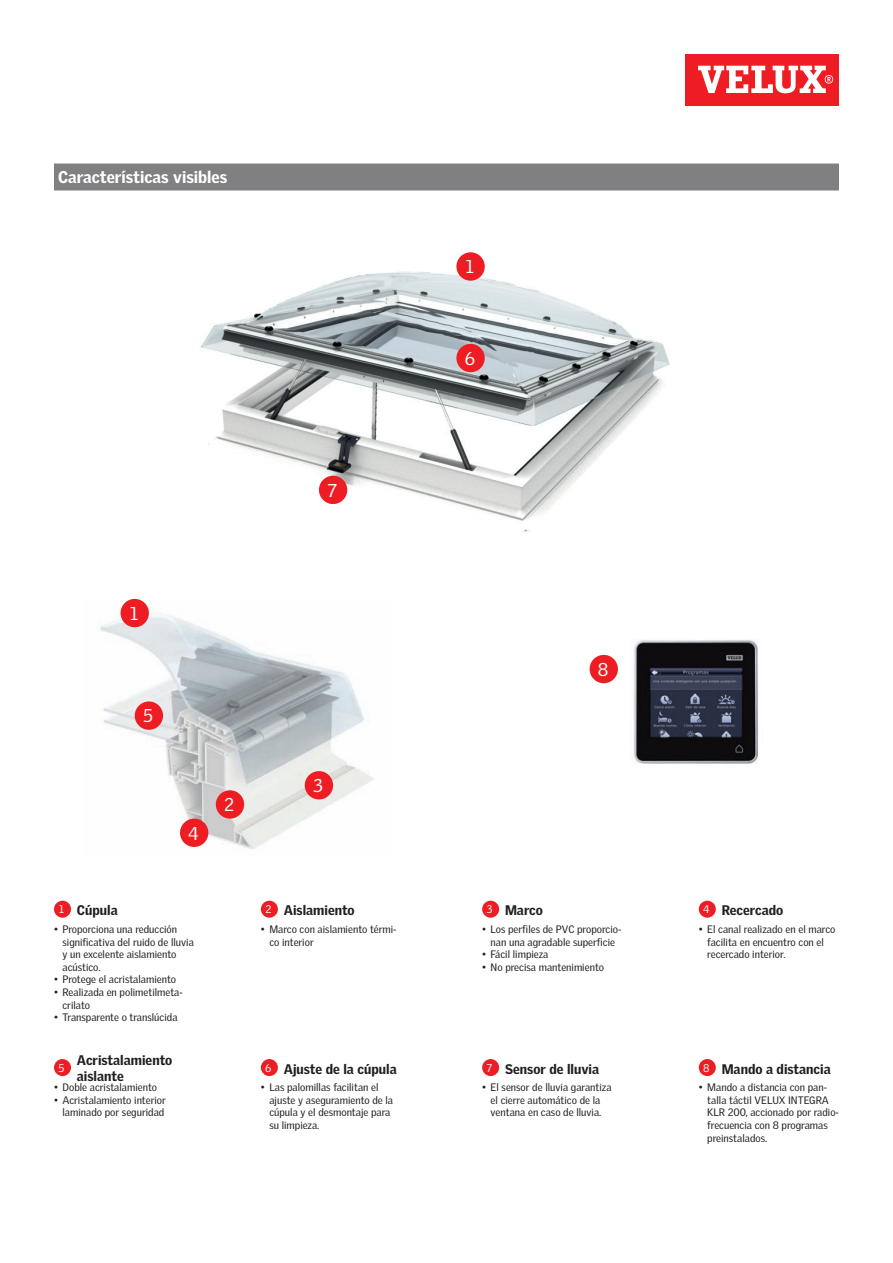
<style>
.page{position:relative;width:893px;height:1263px;background:#fff}
.page>*{position:absolute;margin:0;border:0;box-sizing:border-box;transform-origin:0 0}
.t1{font:18px "Velux Gothic";color:#fff}
.t2{font:900 16.5px "Velux Gothic";color:#fff}
.t3{font:900 13.5px/16.2px "Velux Gothic";color:#231f20}
.t4{font:10.8px "Velux Gothic";color:#fff}
.t5{font:10.5px/12.6px "Velux Gothic";color:#231f20}
</style>
<div class="page">
<img style="left:100px;top:599px;width:274px;height:250px">
<div style="left:54px;top:163px;width:785px;height:27px;background:#808083"></div>
<div style="left:686px;top:54px;width:153px;height:51px;background:#ee1d23"></div>
<svg style="left:698px;top:66px;width:135px;height:27px"></svg>
<img style="left:201px;top:252px;width:469px;height:280px">
<div style="left:456px;top:252px;width:29px;height:29px;background:#ee1d23;border-radius:50%"></div>
<div style="left:121px;top:599px;width:28px;height:28px;background:#ee1d23;border-radius:50%"></div>
<div style="left:54px;top:901px;width:17px;height:17px;background:#ee1d23;border-radius:50%"></div>
<div style="left:54px;top:1059px;width:17px;height:17px;background:#ee1d23;border-radius:50%"></div>
<div style="left:261px;top:901px;width:17px;height:17px;background:#ee1d23;border-radius:50%"></div>
<div style="left:261px;top:1059px;width:17px;height:17px;background:#ee1d23;border-radius:50%"></div>
<div style="left:482px;top:901px;width:17px;height:17px;background:#ee1d23;border-radius:50%"></div>
<div style="left:482px;top:1059px;width:17px;height:17px;background:#ee1d23;border-radius:50%"></div>
<div style="left:699px;top:901px;width:17px;height:17px;background:#ee1d23;border-radius:50%"></div>
<div style="left:699px;top:1059px;width:17px;height:17px;background:#ee1d23;border-radius:50%"></div>
<div style="left:135px;top:701px;width:28px;height:29px;background:#ee1d23;border-radius:50%"></div>
<div style="left:180px;top:819px;width:28px;height:28px;background:#ee1d23;border-radius:50%"></div>
<div style="left:216px;top:790px;width:28px;height:29px;background:#ee1d23;border-radius:50%"></div>
<div style="left:305px;top:771px;width:28px;height:28px;background:#ee1d23;border-radius:50%"></div>
<div style="left:590px;top:655px;width:28px;height:28px;background:#ee1d23;border-radius:50%"></div>
<div style="left:456px;top:344px;width:29px;height:28px;background:#ee1d23;border-radius:50%"></div>
<div style="left:319px;top:476px;width:28px;height:28px;background:#ee1d23;border-radius:50%"></div>
<img style="left:633px;top:639px;width:125px;height:124px">
<h2 class="t2" style="left:58px;top:166px;width:171px">Características visibles</h2>
<h1 class="t1" style="left:328px;top:480px;width:11px">7</h1>
<h1 class="t1" style="left:130px;top:603px;width:10px">1</h1>
<h1 class="t1" style="left:143px;top:705px;width:11px">5</h1>
<p class="t4" style="left:59px;top:903px;width:6px">1</p>
<p class="t3" style="left:77px;top:902px;width:42px">Cúpula</p>
<h1 class="t1" style="left:188px;top:822px;width:12px">4</h1>
<p class="t5" style="left:63px;top:923px;width:133px;text-indent:-9px">• Proporciona una reducción significativa del ruido de lluvia y un excelente aislamiento acústico.</p>
<p class="t5" style="left:54px;top:973px;width:124px">• Protege el acristalamiento</p>
<p class="t5" style="left:63px;top:986px;width:122px;text-indent:-9px">• Realizada en polimetilmeta&shy;crilato</p>
<p class="t5" style="left:54px;top:1011px;width:125px">• Transparente o translúcida</p>
<p class="t4" style="left:59px;top:1061px;width:7px">5</p>
<p class="t3" style="left:77px;top:1051px;width:97px">Acristalamiento aislante</p>
<p class="t5" style="left:54px;top:1081px;width:105px">• Doble acristalamiento</p>
<p class="t5" style="left:54px;top:1093px;width:113px;text-align:right">• Acristalamiento interior laminado por seguridad</p>
<h1 class="t1" style="left:224px;top:794px;width:12px">2</h1>
<h1 class="t1" style="left:313px;top:775px;width:11px">3</h1>
<p class="t4" style="left:265px;top:903px;width:8px">2</p>
<p class="t3" style="left:284px;top:902px;width:73px">Aislamiento</p>
<p class="t5" style="left:269px;top:923px;width:129px;text-indent:-9px">• Marco con aislamiento térmi&shy;co interior</p>
<p class="t4" style="left:265px;top:1061px;width:8px">6</p>
<p class="t3" style="left:284px;top:1060px;width:114px">Ajuste de la cúpula</p>
<p class="t5" style="left:269px;top:1081px;width:125px;text-indent:-9px">• Las palomillas facilitan el ajuste y aseguramiento de la cúpula y el desmontaje para su limpieza.</p>
<h1 class="t1" style="left:466px;top:256px;width:10px">1</h1>
<h1 class="t1" style="left:465px;top:348px;width:12px">6</h1>
<h1 class="t1" style="left:598px;top:659px;width:12px">8</h1>
<p class="t4" style="left:487px;top:903px;width:7px">3</p>
<p class="t3" style="left:505px;top:902px;width:40px">Marco</p>
<p class="t5" style="left:482px;top:923px;width:141px;text-align:center">• Los perfiles de PVC proporcio&shy;nan una agradable superficie</p>
<p class="t5" style="left:482px;top:948px;width:68px">• Fácil limpieza</p>
<p class="t5" style="left:482px;top:960px;width:123px">• No precisa mantenimiento</p>
<p class="t4" style="left:487px;top:1061px;width:7px">7</p>
<p class="t3" style="left:505px;top:1060px;width:96px">Sensor de lluvia</p>
<p class="t5" style="left:482px;top:1081px;width:131px;text-align:center">• El sensor de lluvia garantiza el cierre automático de la ventana en caso de lluvia.</p>
<p class="t4" style="left:703px;top:903px;width:8px">4</p>
<p class="t3" style="left:722px;top:902px;width:63px">Recercado</p>
<p class="t5" style="left:707px;top:923px;width:130px;text-indent:-9px">• El canal realizado en el marco facilita en encuentro con el recercado interior.</p>
<p class="t4" style="left:703px;top:1061px;width:8px">8</p>
<p class="t3" style="left:722px;top:1060px;width:111px">Mando a distancia</p>
<p class="t5" style="left:707px;top:1081px;width:133px;text-indent:-9px">• Mando a distancia con pan&shy;talla táctil VELUX INTEGRA<br>KLR 200, accionado por radio&shy;frecuencia con 8 programas preinstalados.</p>
</div>
